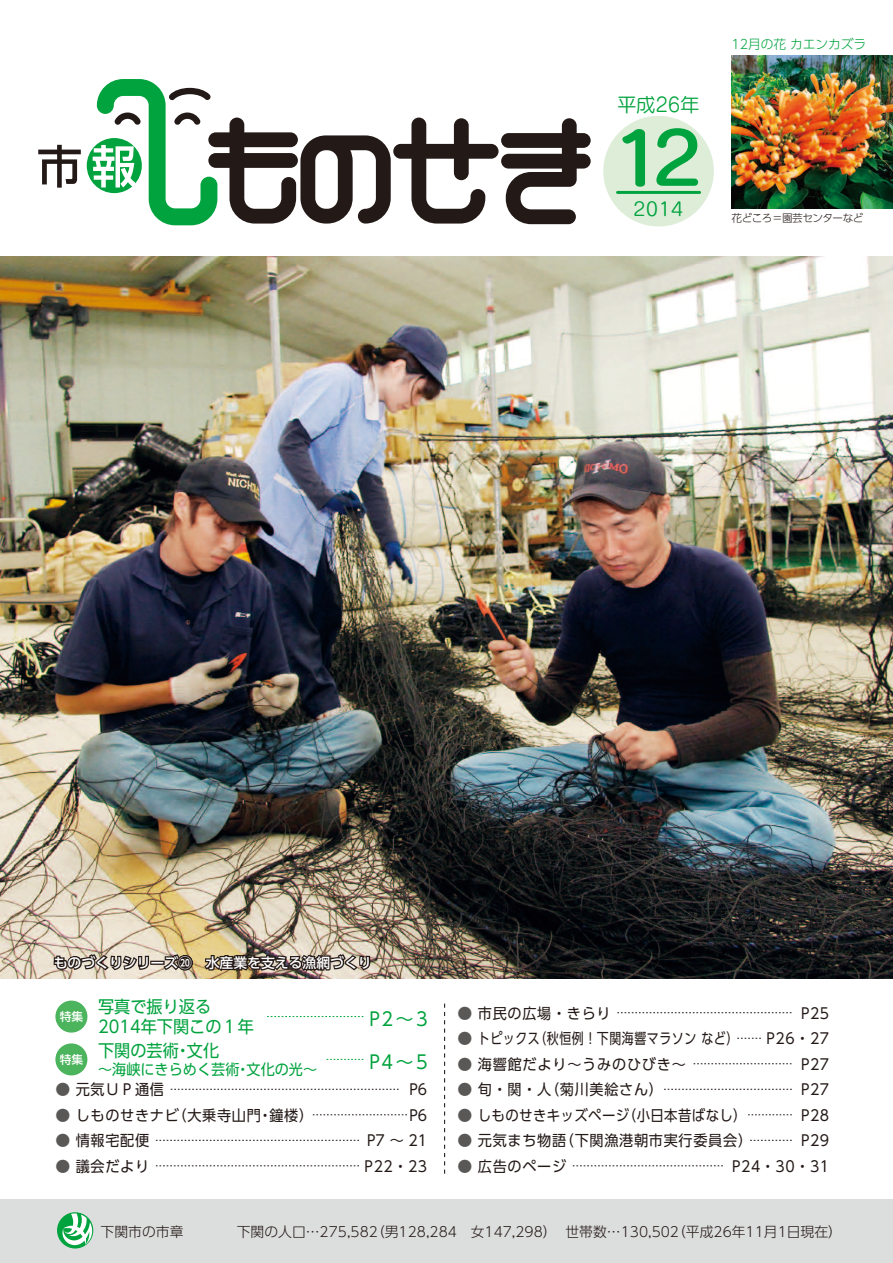
<style>
.page{position:relative;width:893px;height:1263px;background:#fff}
.page>*{position:absolute;margin:0;border:0;box-sizing:border-box;transform-origin:0 0}
.t1{font:71.7px "Seurat Pro DB";color:#00a33e;scale:1.3 1}
.t2{font:19.65px "Seurat Pro M";letter-spacing:-.02em;color:#00a33e}
.t3{font:18.6px "UD Shin Go Pro";color:#00a33e;scale:.95 1}
.t4{font:18.6px "Seurat Pro M";color:#00a33e;scale:1.2 1}
.t5{font:16.95px/24.8px "UD Shin Go Pro";color:#00a33e;scale:.95 1}
.t6{font:14.85px "UD Shin Go Pro";letter-spacing:.05em;color:#231916;scale:.95 1}
.t7{font:14.85px "UD Shin Go Pro";letter-spacing:.05em;color:#231916;scale:.8 1}
.t8{font:14.85px "UD Shin Go Pro";letter-spacing:.03em;color:#231916;scale:.9 1}
.t9{font:14.85px "UD Shin Go Pro";color:#00a33e;scale:.95 1}
.t10{font:300 13.8px "UD Shin Go Pro";color:#231916}
.t11{font:500 13.8px "UD Shin Go Pro";color:#fff}
.t12{font:300 12.75px "UD Shin Go Pro";letter-spacing:-.01em;color:#00a33e}
.t13{font:500 11.7px "UD Shin Go Pro";color:#fff}
.t14{font:300 10.65px "UD Shin Go Pro";letter-spacing:-.05em;color:#231916}
.s1{color:#595857}
</style>
<div class="page">
<img style="left:0;top:256px;width:893px;height:723px">
<div style="left:87px;top:138px;width:55px;height:55px;background:#00a33e;border-radius:50%"></div>
<svg style="left:38px;top:145px;width:43px;height:43px"></svg>
<svg style="left:93px;top:79px;width:498px;height:146px"></svg>
<svg style="left:52px;top:952px;width:98px;height:20px;background:#8f8479"></svg>
<div style="left:150px;top:961px;width:15px;height:4px;border:3px solid #231916"></div>
<svg style="left:161px;top:952px;width:33px;height:20px"></svg>
<img style="left:203px;top:946px;width:169px;height:32px">
<div style="left:603px;top:116px;width:111px;height:110px;background:#ddedd8;border-radius:50%"></div>
<hr style="left:617px;top:191px;width:83px;height:3px;background:#00a33e">
<svg style="left:171px;top:1089px;width:228px;height:1px"></svg>
<svg style="left:313px;top:1114px;width:94px;height:1px"></svg>
<svg style="left:156px;top:1140px;width:203px;height:1px"></svg>
<svg style="left:156px;top:1165px;width:203px;height:1px"></svg>
<svg style="left:617px;top:1012px;width:174px;height:1px"></svg>
<svg style="left:737px;top:1038px;width:24px;height:1px"></svg>
<svg style="left:694px;top:1063px;width:97px;height:1px"></svg>
<svg style="left:664px;top:1089px;width:128px;height:1px"></svg>
<svg style="left:748px;top:1114px;width:44px;height:1px"></svg>
<svg style="left:750px;top:1140px;width:42px;height:1px"></svg>
<svg style="left:573px;top:1165px;width:150px;height:1px"></svg>
<svg style="left:444px;top:1003px;width:1px;height:171px"></svg>
<div style="left:0;top:1199px;width:893px;height:64px;background:#dcdddd"></div>
<div style="left:57px;top:1212px;width:36px;height:36px;background:#00a33e;border-radius:50%"></div>
<svg style="left:63px;top:1213px;width:29px;height:32px"></svg>
<div style="left:55px;top:1000px;width:32px;height:32px;background:#4cb45c;border-radius:50%"></div>
<svg style="left:267px;top:1016px;width:96px;height:1px"></svg>
<div style="left:55px;top:1043px;width:32px;height:32px;background:#4cb45c;border-radius:50%"></div>
<svg style="left:327px;top:1059px;width:36px;height:1px"></svg>
<img style="left:731px;top:55px;width:162px;height:153px">
<h2 class="t2" style="left:617px;top:92px;width:84px">平成26年</h2>
<h1 class="t1" style="left:614px;top:111px;width:68px">12</h1>
<p class="t4" style="left:634px;top:196px;width:42px">2014</p>
<p class="t12" style="left:732px;top:34px;width:136px">12月の花カエンカズラ</p>
<p class="t14" style="left:732px;top:209px;width:133px">花どころ＝園芸センターなど</p>
<p class="t11" style="left:54px;top:951px;width:319px">ものづくりシリーズ⑳　水産業を支える漁網づくり</p>
<p class="t13" style="left:60px;top:1007px;width:25px">特集</p>
<p class="t13" style="left:60px;top:1050px;width:25px">特集</p>
<p class="t5" style="left:98px;top:994px;width:121px">写真で振り返る</p>
<p class="t5" style="left:187px;top:1013px;width:72px;text-indent:-89px">2014年下関この１年文化</p>
<p class="t5" style="left:98px;top:1038px;width:87px">下関の芸術</p>
<p class="t5" style="left:175px;top:1038px;width:19px">・</p>
<p class="t9" style="left:98px;top:1057px;width:150px">～海峡にきらめく芸術</p>
<p class="t9" style="left:247px;top:1057px;width:76px">文化の光~</p>
<p class="t9" style="left:236px;top:1057px;width:16px">・</p>
<p class="t3" style="left:370px;top:1004px;width:63px">P2～3</p>
<p class="t3" style="left:370px;top:1046px;width:63px">P4～5</p>
<p class="t6" style="left:458px;top:1001px;width:163px"><span class="s1">●</span> 市民の広場・きらり</p>
<p class="t7" style="left:458px;top:1027px;width:104px"><span class="s1">●</span> トピックス</p>
<p class="t7" style="left:534px;top:1027px;width:256px">（秋恒例！下関海響マラソンなど）</p>
<p class="t6" style="left:458px;top:1052px;width:242px"><span class="s1">●</span> 海響館だより～うみのひびき～</p>
<p class="t6" style="left:801px;top:1001px;width:31px">P25</p>
<p class="t6" style="left:766px;top:1027px;width:67px">P26・27</p>
<p class="t6" style="left:801px;top:1052px;width:31px">P27</p>
<p class="t6" style="left:55px;top:1078px;width:116px"><span class="s1">●</span> 元気ＵＰ通信</p>
<p class="t6" style="left:409px;top:1078px;width:20px">6P</p>
<p class="t6" style="left:458px;top:1078px;width:218px"><span class="s1">●</span> 旬・関・ （人 菊川美絵さん）</p>
<p class="t6" style="left:801px;top:1078px;width:31px">P27</p>
<p class="t6" style="left:55px;top:1103px;width:132px"><span class="s1">●</span> しものせきナビ</p>
<p class="t6" style="left:173px;top:1103px;width:95px">（大乗寺山門</p>
<p class="t6" style="left:269px;top:1103px;width:48px">鐘楼）</p>
<p class="t6" style="left:258px;top:1103px;width:16px">・</p>
<p class="t6" style="left:409px;top:1103px;width:20px">6P</p>
<p class="t8" style="left:458px;top:1103px;width:192px"><span class="s1">●</span> しものせきキッズページ</p>
<p class="t8" style="left:623px;top:1103px;width:139px">（小日本昔ばなし）</p>
<p class="t6" style="left:801px;top:1103px;width:31px">P28</p>
<p class="t6" style="left:55px;top:1129px;width:100px"><span class="s1">●</span> 情報宅配便</p>
<p class="t6" style="left:367px;top:1129px;width:65px">7P ~ 21</p>
<p class="t6" style="left:560px;top:1129px;width:204px">（下関漁港朝市実行委員会）</p>
<p class="t6" style="left:458px;top:1129px;width:116px"><span class="s1">●</span> 元気まち物語</p>
<p class="t6" style="left:801px;top:1129px;width:31px">P29</p>
<p class="t6" style="left:55px;top:1154px;width:100px"><span class="s1">●</span> 議会だより</p>
<p class="t6" style="left:365px;top:1154px;width:67px">P22・23</p>
<p class="t6" style="left:458px;top:1154px;width:116px"><span class="s1">●</span> 広告のページ</p>
<p class="t6" style="left:732px;top:1154px;width:104px">P24・30・31</p>
<p class="t10" style="left:101px;top:1220px;width:84px">下関市の市章</p>
<p class="t10" style="left:371px;top:1220px;width:309px">（男128,284　女147,298）　世帯数…130,502</p>
<p class="t10" style="left:672px;top:1220px;width:171px">（平成26年11月1日現在(</p>
<p class="t10" style="left:237px;top:1220px;width:143px">下関の人口…275,582</p>
</div>
